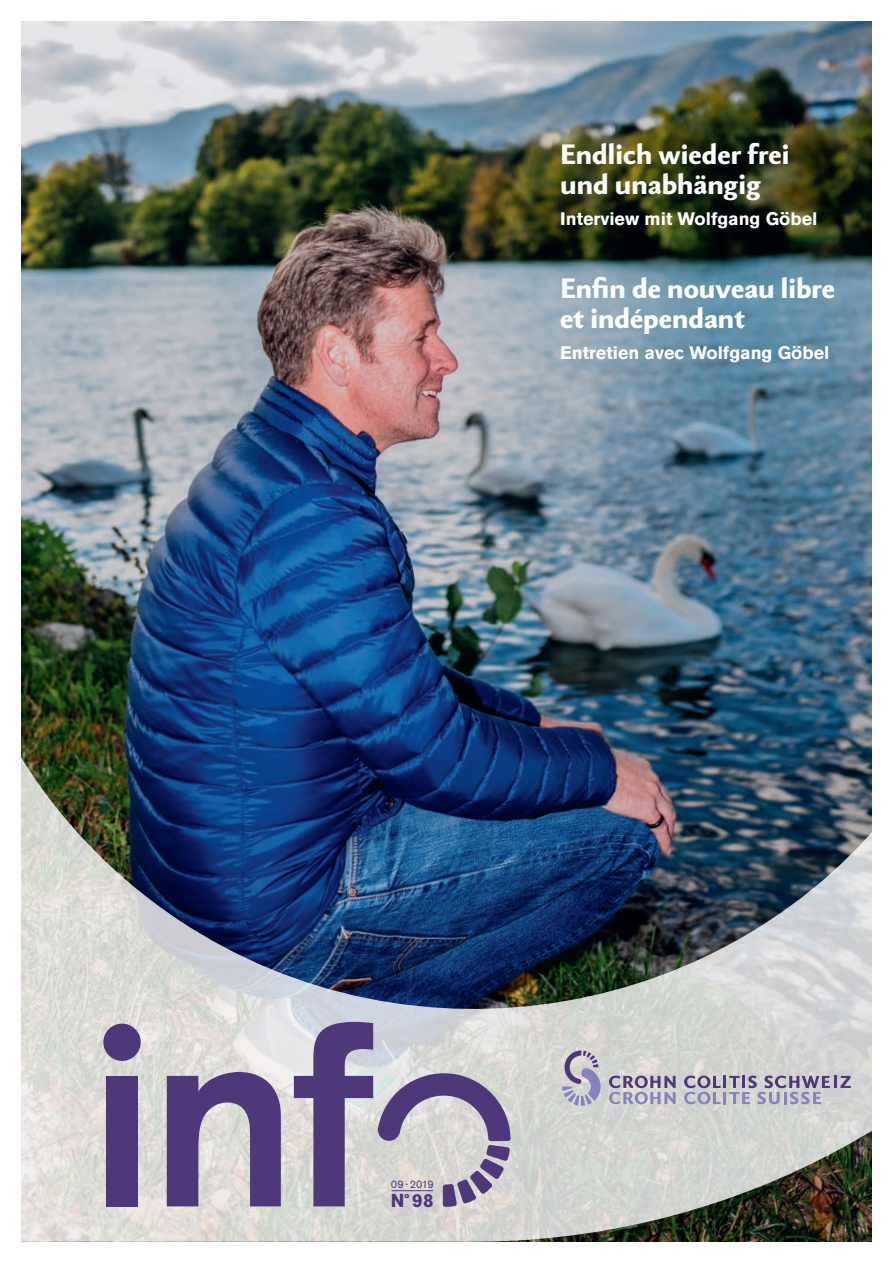
<style>
.page{position:relative;width:893px;height:1263px;background:#fff}
.page>*{position:absolute;margin:0;border:0;box-sizing:border-box;transform-origin:0 0}
.t1{font:800 27px/30px "Berling Nova Sans Pro";color:#fff}
.t2{font:700 18.75px "Akzidenz Grotesk Pro";color:#4e387a}
.t3{font:700 18px "Akzidenz Grotesk Pro";color:#fff}
.t4{font:10.95px "Akzidenz Grotesk Pro";letter-spacing:-.025em;color:#4e387a}
.t5{font:7.5px "Akzidenz Grotesk Pro Super";color:#4e387a}
.s1{font-family:"Berling Nova Sans Pro"}
</style>
<div class="page">
<img style="left:21px;top:21px;width:851px;height:457px">
<img style="left:21px;top:478px;width:851px;height:764px">
<svg style="left:609px;top:1075px;width:67px;height:29px;background:#aba5bc"></svg>
<svg style="left:684px;top:1075px;width:167px;height:29px;background:#afabbd"></svg>
<svg style="left:562px;top:1050px;width:41px;height:56px;background:#b3aec1"></svg>
<div style="left:106px;top:1076px;width:31px;height:130px;background:#4e387a"></div>
<div style="left:103px;top:1023px;width:38px;height:38px;background:#4e387a;border-radius:50%"></div>
<svg style="left:167px;top:1072px;width:114px;height:134px;background:#83759c"></svg>
<svg style="left:294px;top:1022px;width:217px;height:185px;background:#ada6ba"></svg>
<p class="t1" style="left:560px;top:137px;width:231px">Endlich wieder frei und unabhängig</p>
<p class="t3" style="left:560px;top:207px;width:259px">Interview mit Wolfgang Göbel</p>
<p class="t1" style="left:560px;top:271px;width:276px">Enfin de nouveau libre et indépendant</p>
<p class="t3" style="left:560px;top:341px;width:271px">Entretien avec Wolfgang Göbel</p>
<p class="t4" style="left:391px;top:1176px;width:44px">09<span class="s1">∙</span>2019</p>
<p class="t2" style="left:391px;top:1188px;width:44px">N 98</p>
<p class="t5" style="left:404px;top:1190px;width:6px">o</p>
</div>
